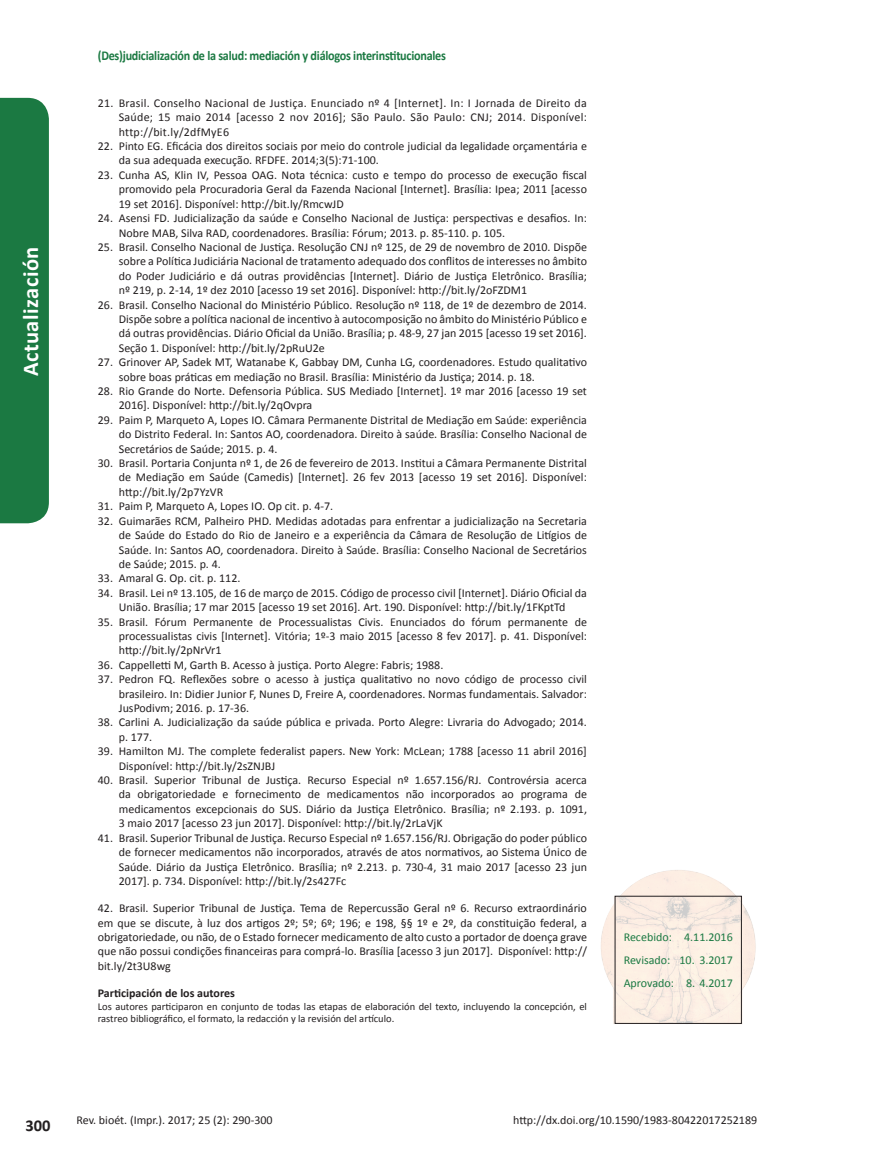
<style>
.page{position:relative;width:872px;height:1170px;background:#fff}
.page>*{position:absolute;margin:0;border:0;box-sizing:border-box;transform-origin:0 0}
.t1{font:700 22.5px "Calibri";letter-spacing:.02em;color:#fff}
.t2{font:700 16.5px "Calibri";color:#231f20}
.t3{font:700 13.5px "Calibri";letter-spacing:-.02em;color:#1b7942;scale:.9 1}
.Referencias{font:12px/14.4px "Calibri";color:#231f20;text-align:justify}
.titulo_participacao{font:12px/14.4px "Calibri";color:#231f20;text-align:justify}
.t4{font:12px "Calibri";color:#1b7942}
.titulo_participacao-2{font:700 12px "Calibri";color:#231f20}
.texto_participacao_d{font:10.5px/12.6px "Calibri";color:#231f20}
</style>
<div class="page">
<img style="left:601px;top:870px;width:155px;height:154px">
<div style="left:0;top:98px;width:49px;height:425px;background:#1b7942"></div>
<h1 class="t1" style="left:15px;top:376px;width:131px;rotate:-90deg">Actualización</h1>
<p class="t3" style="left:98px;top:46px;width:388px">(Des)judicialización de la salud: mediación y diálogos interinstitucionales</p>
<p class="Referencias" style="left:119px;top:96px;width:469px;text-indent:-21px">21. Brasil. Conselho Nacional de Justiça. Enunciado nº 4 [Internet]. In: I Jornada de Direito da Saúde; 15 maio 2014 [acesso 2 nov 2016]; São Paulo. São Paulo: CNJ; 2014. Disponível: http://bit.ly/2dfMyE6</p>
<p class="Referencias" style="left:119px;top:139px;width:469px;text-indent:-21px">22. Pinto EG. Eficácia dos direitos sociais por meio do controle judicial da legalidade orçamentária e da sua adequada execução. RFDFE. 2014;3(5):71-100.</p>
<p class="Referencias" style="left:119px;top:168px;width:469px;text-indent:-21px">23. Cunha AS, Klin IV, Pessoa OAG. Nota técnica: custo e tempo do processo de execução fiscal promovido pela Procuradoria Geral da Fazenda Nacional [Internet]. Brasília: Ipea; 2011 [acesso 19 set 2016]. Disponível: http://bit.ly/RmcwJD</p>
<p class="Referencias" style="left:119px;top:211px;width:469px;text-indent:-21px">24. Asensi FD. Judicialização da saúde e Conselho Nacional de Justiça: perspectivas e desafios. In:<br>Nobre MAB, Silva RAD, coordenadores. Brasília: Fórum; 2013. p. 85-110. p. 105.</p>
<p class="Referencias" style="left:119px;top:240px;width:469px;text-indent:-21px">25. Brasil. Conselho Nacional de Justiça. Resolução CNJ nº 125, de 29 de novembro de 2010. Dispõe sobre a Política Judiciária Nacional de tratamento adequado dos conflitos de interesses no âmbito do Poder Judiciário e dá outras providências [Internet]. Diário de Justiça Eletrônico. Brasília; nº 219, p. 2-14, 1º dez 2010 [acesso 19 set 2016]. Disponível: http://bit.ly/2oFZDM1</p>
<p class="Referencias" style="left:119px;top:297px;width:469px;text-indent:-21px">26. Brasil. Conselho Nacional do Ministério Público. Resolução nº 118, de 1º de dezembro de 2014.<br>Dispõe sobre a política nacional de incentivo à autocomposição no âmbito do Ministério Público e dá outras providências. Diário Oficial da União. Brasília; p. 48-9, 27 jan 2015 [acesso 19 set 2016].<br>Seção 1. Disponível: http://bit.ly/2pRuU2e</p>
<p class="Referencias" style="left:119px;top:355px;width:469px;text-indent:-21px">27. Grinover AP, Sadek MT, Watanabe K, Gabbay DM, Cunha LG, coordenadores. Estudo qualitativo sobre boas práticas em mediação no Brasil. Brasília: Ministério da Justiça; 2014. p. 18.</p>
<p class="Referencias" style="left:119px;top:384px;width:469px;text-indent:-21px">28. Rio Grande do Norte. Defensoria Pública. SUS Mediado [Internet]. 1º mar 2016 [acesso 19 set<br>2016]. Disponível: http://bit.ly/2qOvpra</p>
<p class="Referencias" style="left:119px;top:412px;width:469px;text-indent:-21px">29. Paim P, Marqueto A, Lopes IO. Câmara Permanente Distrital de Mediação em Saúde: experiência do Distrito Federal. In: Santos AO, coordenadora. Direito à saúde. Brasília: Conselho Nacional de Secretários de Saúde; 2015. p. 4.</p>
<p class="Referencias" style="left:119px;top:456px;width:469px;text-indent:-21px">30. Brasil. Portaria Conjunta nº 1, de 26 de fevereiro de 2013. Institui a Câmara Permanente Distrital de Mediação em Saúde (Camedis) [Internet]. 26 fev 2013 [acesso 19 set 2016]. Disponível: http://bit.ly/2p7YzVR</p>
<p class="Referencias" style="left:98px;top:499px;width:237px">31. Paim P, Marqueto A, Lopes IO. Op cit. p. 4-7.</p>
<p class="Referencias" style="left:119px;top:513px;width:469px;text-indent:-21px">32. Guimarães RCM, Palheiro PHD. Medidas adotadas para enfrentar a judicialização na Secretaria de Saúde do Estado do Rio de Janeiro e a experiência da Câmara de Resolução de Litígios de Saúde. In: Santos AO, coordenadora. Direito à Saúde. Brasília: Conselho Nacional de Secretários de Saúde; 2015. p. 4.</p>
<p class="Referencias" style="left:98px;top:571px;width:144px">33. Amaral G. Op. cit. p. 112.</p>
<p class="Referencias" style="left:98px;top:585px;width:490px;text-align:center">34. Brasil. Lei nº 13.105, de 16 de março de 2015. Código de processo civil [Internet]. Diário Oficial da<br>União. Brasília; 17 mar 2015 [acesso 19 set 2016]. Art. 190. Disponível: http://bit.ly/1FKptTd</p>
<p class="Referencias" style="left:119px;top:614px;width:469px;text-indent:-21px">35. Brasil. Fórum Permanente de Processualistas Civis. Enunciados do fórum permanente de processualistas civis [Internet]. Vitória; 1º-3 maio 2015 [acesso 8 fev 2017]. p. 41. Disponível: http://bit.ly/2pNrVr1</p>
<p class="Referencias" style="left:98px;top:657px;width:347px">36. Cappelletti M, Garth B. Acesso à justiça. Porto Alegre: Fabris; 1988.</p>
<p class="Referencias" style="left:119px;top:672px;width:469px;text-indent:-21px">37. Pedron FQ. Reflexões sobre o acesso à justiça qualitativo no novo código de processo civil brasileiro. In: Didier Junior F, Nunes D, Freire A, coordenadores. Normas fundamentais. Salvador:<br>JusPodivm; 2016. p. 17-36.</p>
<p class="Referencias" style="left:119px;top:715px;width:469px;text-indent:-21px">38. Carlini A. Judicialização da saúde pública e privada. Porto Alegre: Livraria do Advogado; 2014. p. 177.</p>
<p class="Referencias" style="left:119px;top:744px;width:469px;text-indent:-21px">39. Hamilton MJ. The complete federalist papers. New York: McLean; 1788 [acesso 11 abril 2016]<br>Disponível: http://bit.ly/2sZNJBJ</p>
<p class="Referencias" style="left:119px;top:772px;width:469px;text-indent:-21px">40. Brasil. Superior Tribunal de Justiça. Recurso Especial nº 1.657.156/RJ. Controvérsia acerca da obrigatoriedade e fornecimento de medicamentos não incorporados ao programa de medicamentos excepcionais do SUS. Diário da Justiça Eletrônico. Brasília; nº 2.193. p. 1091, 3 maio 2017 [acesso 23 jun 2017]. Disponível: http://bit.ly/2rLaVjK</p>
<p class="Referencias" style="left:119px;top:830px;width:469px;text-indent:-21px">41. Brasil. Superior Tribunal de Justiça. Recurso Especial nº 1.657.156/RJ. Obrigação do poder público de fornecer medicamentos não incorporados, através de atos normativos, ao Sistema Único de Saúde. Diário da Justiça Eletrônico. Brasília; nº 2.213. p. 730-4, 31 maio 2017 [acesso 23 jun 2017]. p. 734. Disponível: http://bit.ly/2s427Fc</p>
<p class="titulo_participacao" style="left:98px;top:900px;width:490px">42. Brasil. Superior Tribunal de Justiça. Tema de Repercussão Geral nº 6. Recurso extraordinário em que se discute, à luz dos artigos 2º; 5º; 6º; 196; e 198, §§ 1º e 2º, da constituição federal, a obrigatoriedade, ou não, de o Estado fornecer medicamento de alto custo a portador de doença grave que não possui condições financeiras para comprá-lo. Brasília [acesso 3 jun 2017]. Disponível: http:// bit.ly/2t3U8wg</p>
<p class="titulo_participacao-2" style="left:98px;top:984px;width:139px">Participación de los autores</p>
<p class="texto_participacao_d" style="left:98px;top:999px;width:490px">Los autores participaron en conjunto de todas las etapas de elaboración del texto, incluyendo la concepción, el rastreo bibliográfico, el formato, la redacción y la revisión del artículo.</p>
<p class="t4" style="left:623px;top:929px;width:111px">Recebido: 4.11.2016</p>
<p class="t4" style="left:623px;top:952px;width:111px">Revisado: 10. 3.2017</p>
<p class="t4" style="left:623px;top:975px;width:111px">Aprovado: 8. 4.2017</p>
<h2 class="t2" style="left:26px;top:1113px;width:27px">300</h2>
<p class="titulo_participacao" style="left:77px;top:1113px;width:197px">Rev. bioét. (Impr.). 2017; 25 (2): 290-300</p>
<p class="titulo_participacao" style="left:513px;top:1113px;width:245px">http://dx.doi.org/10.1590/1983-80422017252189</p>
</div>
